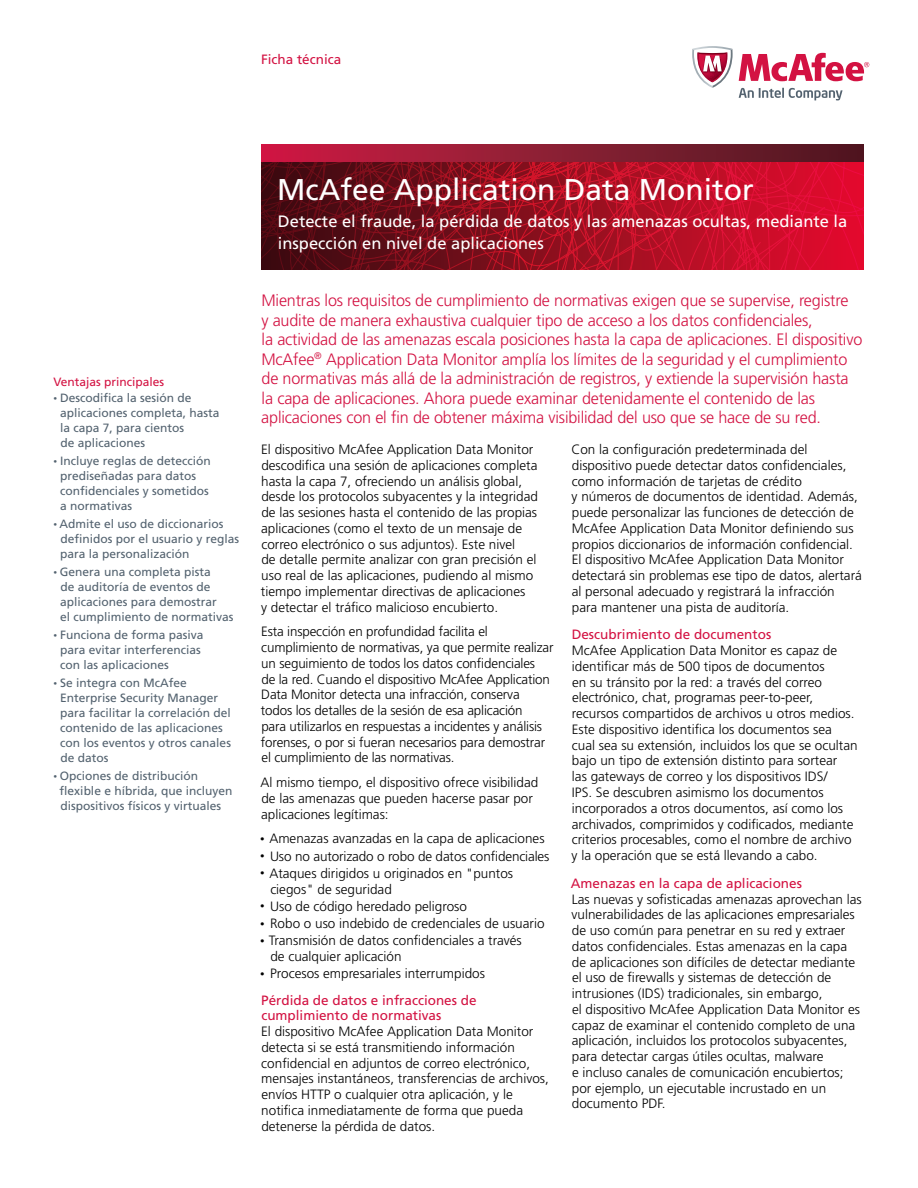
<style>
.page{position:relative;width:918px;height:1188px;background:#fff}
.page>*{position:absolute;margin:0;border:0;box-sizing:border-box;transform-origin:0 0}
.t1{font:30px "Frutiger LT Std";color:#fff}
.t2{font:300 16.5px/19.5px "Frutiger LT Std";letter-spacing:-.01em;color:#d31242}
.t3{font:16.5px/22.5px "Frutiger LT Std";color:#fff}
.t4{font:300 13.5px/15.8px "Frutiger LT Std";color:#000}
.t5{font:13.5px "Frutiger LT Std";color:#d31242}
.t6{font:12px/15px "Frutiger LT Std";color:#53626f}
.t7{font:12px "Frutiger LT Std";color:#d31242}
.s1{font-weight:300;font-size:7.5px}
.s2{font-size:9px}
.s3{font-weight:400;color:#d31242}
</style>
<div class="page">
<svg style="left:739px;top:53px;width:130px;height:28px"></svg>
<svg style="left:692px;top:46px;width:41px;height:42px"></svg>
<svg style="left:739px;top:88px;width:104px;height:12px"></svg>
<svg style="left:261px;top:162px;width:603px;height:108px;background:#9b0e21"></svg>
<div style="left:261px;top:144px;width:603px;height:18px;background:linear-gradient(to right,#cd1d44,#4b1a20)"></div>
<p class="t5" style="left:261px;top:52px;width:82px">Ficha técnica</p>
<p class="t7" style="left:53px;top:374px;width:112px">Ventajas principales</p>
<p class="t6" style="left:60px;top:390px;width:161px;text-indent:-7px"><span class="s1">•</span> Descodifica la sesión de aplicaciones completa, hasta la capa 7, para cientos<br>de aplicaciones</p>
<p class="t6" style="left:60px;top:453px;width:152px;text-indent:-7px"><span class="s1">•</span> Incluye reglas de detección prediseñadas para datos confidenciales y sometidos a normativas</p>
<p class="t6" style="left:60px;top:516px;width:180px;text-indent:-7px"><span class="s1">•</span> Admite el uso de diccionarios definidos por el usuario y reglas para la personalización</p>
<p class="t6" style="left:60px;top:564px;width:175px;text-indent:-7px"><span class="s1">•</span> Genera una completa pista<br>de auditoría de eventos de aplicaciones para demostrar<br>el cumplimiento de normativas</p>
<p class="t6" style="left:60px;top:627px;width:145px;text-indent:-7px"><span class="s1">•</span> Funciona de forma pasiva para evitar interferencias con las aplicaciones</p>
<p class="t6" style="left:60px;top:675px;width:172px;text-indent:-7px"><span class="s1">•</span> Se integra con McAfee<br>Enterprise Security Manager para facilitar la correlación del contenido de las aplicaciones con los eventos y otros canales de datos</p>
<p class="t6" style="left:60px;top:768px;width:174px;text-indent:-6px"><span class="s1">•</span> Opciones de distribución flexible e híbrida, que incluyen dispositivos físicos y virtuales</p>
<h1 class="t1" style="left:277px;top:171px;width:478px">McAfee Application Data Monitor</h1>
<p class="t3" style="left:278px;top:210px;width:571px">Detecte el fraude, la pérdida de datos y las amenazas ocultas, mediante la inspección en nivel de aplicaciones</p>
<p class="t2" style="left:261px;top:291px;width:603px">Mientras los requisitos de cumplimiento de normativas exigen que se supervise, registre<br>y audite de manera exhaustiva cualquier tipo de acceso a los datos confidenciales,<br>la actividad de las amenazas escala posiciones hasta la capa de aplicaciones. El dispositivo McAfee<sup>®</sup> Application Data Monitor amplía los límites de la seguridad y el cumplimiento de normativas más allá de la administración de registros, y extiende la supervisión hasta la capa de aplicaciones. Ahora puede examinar detenidamente el contenido de las aplicaciones con el fin de obtener máxima visibilidad del uso que se hace de su red.</p>
<p class="t4" style="left:261px;top:442px;width:278px">El dispositivo McAfee Application Data Monitor descodifica una sesión de aplicaciones completa hasta la capa 7, ofreciendo un análisis global, desde los protocolos subyacentes y la integridad de las sesiones hasta el contenido de las propias aplicaciones (como el texto de un mensaje de correo electrónico o sus adjuntos). Este nivel<br>de detalle permite analizar con gran precisión el uso real de las aplicaciones, pudiendo al mismo tiempo implementar directivas de aplicaciones<br>y detectar el tráfico malicioso encubierto.</p>
<p class="t4" style="left:261px;top:624px;width:294px">Esta inspección en profundidad facilita el cumplimiento de normativas, ya que permite realizar un seguimiento de todos los datos confidenciales<br>de la red. Cuando el dispositivo McAfee Application Data Monitor detecta una infracción, conserva todos los detalles de la sesión de esa aplicación<br>para utilizarlos en respuestas a incidentes y análisis forenses, o por si fueran necesarios para demostrar el cumplimiento de las normativas.</p>
<p class="t4" style="left:260px;top:775px;width:280px">Al mismo tiempo, el dispositivo ofrece visibilidad de las amenazas que pueden hacerse pasar por aplicaciones legítimas:</p>
<p class="t4" style="left:260px;top:831px;width:286px"><span class="s2">•</span> Amenazas avanzadas en la capa de aplicaciones</p>
<p class="t4" style="left:260px;top:848px;width:291px"><span class="s2">•</span> Uso no autorizado o robo de datos confidenciales</p>
<p class="t4" style="left:270px;top:866px;width:244px;text-indent:-10px"><span class="s2">•</span> Ataques dirigidos u originados en "puntos ciegos" de seguridad</p>
<p class="t4" style="left:260px;top:899px;width:208px"><span class="s2">•</span> Uso de código heredado peligroso</p>
<p class="t4" style="left:260px;top:916px;width:286px"><span class="s2">•</span> Robo o uso indebido de credenciales de usuario</p>
<p class="t4" style="left:270px;top:933px;width:253px;text-indent:-10px"><span class="s2">•</span> Transmisión de datos confidenciales a través de cualquier aplicación</p>
<p class="t4" style="left:260px;top:961px;width:226px;line-height:26.2px"><span class="s2">•</span> Procesos empresariales interrumpidos<br><span class="s3">Pérdida de datos e infracciones de</span></p>
<p class="t5" style="left:261px;top:1008px;width:182px">cumplimiento de normativas</p>
<p class="t4" style="left:261px;top:1024px;width:289px">El dispositivo McAfee Application Data Monitor detecta si se está transmitiendo información confidencial en adjuntos de correo electrónico, mensajes instantáneos, transferencias de archivos, envíos HTTP o cualquier otra aplicación, y le notifica inmediatamente de forma que pueda detenerse la pérdida de datos.</p>
<p class="t4" style="left:571px;top:442px;width:292px">Con la configuración predeterminada del dispositivo puede detectar datos confidenciales, como información de tarjetas de crédito<br>y números de documentos de identidad. Además, puede personalizar las funciones de detección de McAfee Application Data Monitor definiendo sus propios diccionarios de información confidencial.<br>El dispositivo McAfee Application Data Monitor detectará sin problemas ese tipo de datos, alertará al personal adecuado y registrará la infracción para mantener una pista de auditoría.</p>
<p class="t5" style="left:572px;top:627px;width:201px">Descubrimiento de documentos</p>
<p class="t4" style="left:572px;top:643px;width:288px">McAfee Application Data Monitor es capaz de identificar más de 500 tipos de documentos<br>en su tránsito por la red: a través del correo electrónico, chat, programas peer-to-peer, recursos compartidos de archivos u otros medios.<br>Este dispositivo identifica los documentos sea cual sea su extensión, incluidos los que se ocultan bajo un tipo de extensión distinto para sortear<br>las gateways de correo y los dispositivos IDS/<br>IPS. Se descubren asimismo los documentos incorporados a otros documentos, así como los archivados, comprimidos y codificados, mediante criterios procesables, como el nombre de archivo y la operación que se está llevando a cabo.</p>
<p class="t5" style="left:571px;top:875px;width:233px">Amenazas en la capa de aplicaciones</p>
<p class="t4" style="left:572px;top:891px;width:292px">Las nuevas y sofisticadas amenazas aprovechan las vulnerabilidades de las aplicaciones empresariales de uso común para penetrar en su red y extraer datos confidenciales. Estas amenazas en la capa de aplicaciones son difíciles de detectar mediante el uso de firewalls y sistemas de detección de intrusiones (IDS) tradicionales, sin embargo,<br>el dispositivo McAfee Application Data Monitor es capaz de examinar el contenido completo de una aplicación, incluidos los protocolos subyacentes, para detectar cargas útiles ocultas, malware<br>e incluso canales de comunicación encubiertos; por ejemplo, un ejecutable incrustado en un documento PDF.</p>
</div>
